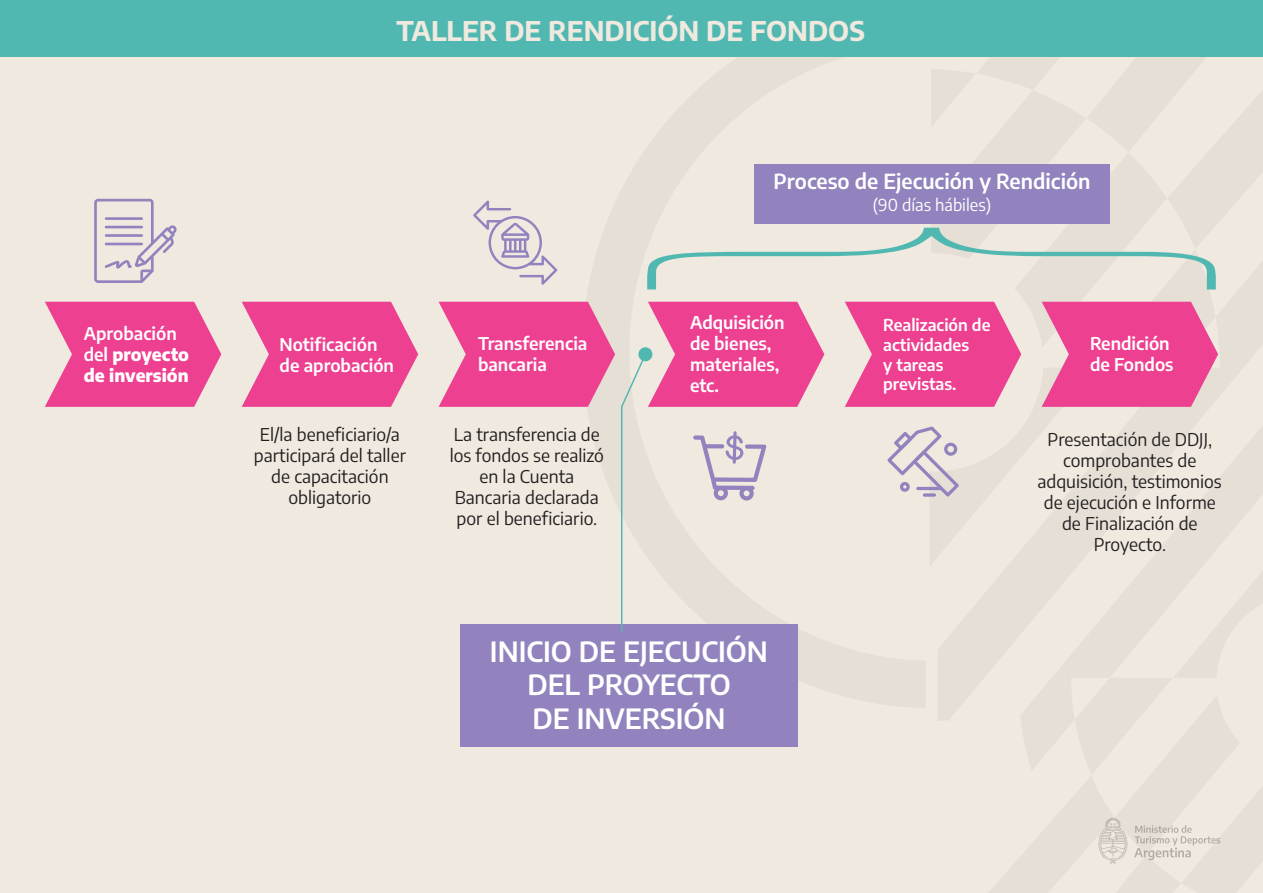
<style>
.page{position:relative;width:1263px;height:893px;background:#efe9df}
.page>*{position:absolute;margin:0;border:0;box-sizing:border-box;transform-origin:0 0}
.t1{font:100 635.85px "Josefin Slab";color:#51b8b1;scale:.48 1}
.t2{font:600 27.75px/33.3px "Encode Sans";color:#fff;text-align:center}
.t3{font:700 27px "Encode Sans";color:#efe9df}
.t4{font:600 20.7px "Encode Sans";color:#fff}
.t5{font:17.55px/21px "Encode Sans";color:#231f20;text-align:center}
.t6{font:600 17.55px/21px "Encode Sans";color:#fff}
.t7{font:800 17.55px/21px "Encode Sans";color:#fff}
.t8{font:16.5px "Encode Sans";color:#fff}
.t9{font:600 16.35px/19.6px "Encode Sans";color:#fff}
.s1{font-weight:600}
</style>
<div class="page">
<div style="left:0;top:0;width:1263px;height:56px;background:#51b8b1"></div>
<div style="left:754px;top:164px;width:356px;height:60px;background:#9283be"></div>
<div style="left:460px;top:625px;width:338px;height:122px;background:#9283be"></div>
<svg style="left:45px;top:302px;width:176px;height:105px;background:#ee599c"></svg>
<svg style="left:242px;top:302px;width:176px;height:105px;background:#ee599c"></svg>
<svg style="left:94px;top:199px;width:83px;height:84px"></svg>
<svg style="left:473px;top:201px;width:84px;height:84px"></svg>
<svg style="left:439px;top:302px;width:385px;height:331px"></svg>
<svg style="left:845px;top:56px;width:418px;height:808px"></svg>
<h3 class="t3" style="left:396px;top:12px;width:470px">TALLER DE RENDICIÓN DE FONDOS</h3>
<p class="t4" style="left:773px;top:167px;width:318px">Proceso de Ejecución y Rendición</p>
<p class="t8" style="left:873px;top:194px;width:120px">(90 días hábiles)</p>
<p class="t7" style="left:84px;top:322px;width:107px"><span class="s1">Aprobación del</span> proyecto de inversión</p>
<p class="t6" style="left:280px;top:333px;width:116px">Notificación de aprobación</p>
<h1 class="t1" style="left:1333px;top:218px;width:175px;rotate:90deg">{</h1>
<p class="t6" style="left:690px;top:311px;width:96px">Adquisición de bienes, materiales, etc.</p>
<p class="t9" style="left:883px;top:315px;width:109px">Realización de actividades<br>y tareas previstas.</p>
<p class="t6" style="left:478px;top:333px;width:111px">Transferencia bancaria</p>
<p class="t6" style="left:1090px;top:333px;width:85px">Rendición de Fondos</p>
<p class="t5" style="left:254px;top:423px;width:154px">El/la beneficiario/a participará del taller de capacitación obligatorio</p>
<p class="t5" style="left:1037px;top:428px;width:186px">Presentación de DDJJ, comprobantes de adquisición, testimonios de ejecución e Informe de Finalización de<br>Proyecto.</p>
<p class="t5" style="left:450px;top:423px;width:156px">La transferencia de los fondos se realizó en la Cuenta<br>Bancaria declarada por el beneficiario.</p>
<h2 class="t2" style="left:490px;top:634px;width:279px">INICIO DE EJECUCIÓN<br>DEL PROYECTO<br>DE INVERSIÓN</h2>
</div>
